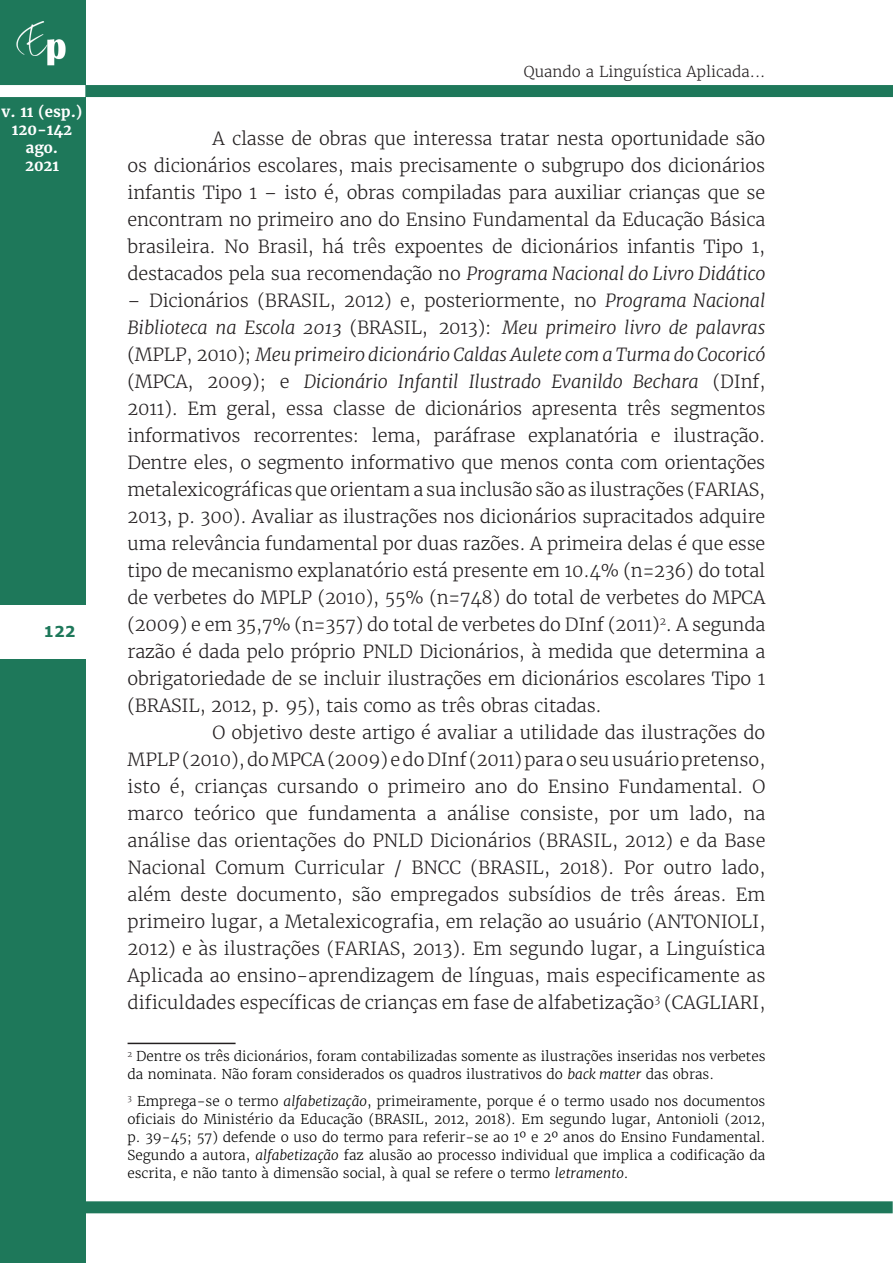
<style>
.page{position:relative;width:893px;height:1263px;background:#fff}
.page>*{position:absolute;margin:0;border:0;box-sizing:border-box;transform-origin:0 0}
.Corpo_do_artigo{font:300 18px/27px "Merriweather";letter-spacing:-.01em;color:#231f20;text-align:justify}
.t1{font:300 15px "Merriweather";color:#231f20}
.t2{font:700 15px/18px "Merriweather";color:#fff;text-align:center}
.t3{font:700 15px "Verdana";color:#1e785a}
.Rodapé{font:300 13.5px/18px "Merriweather";color:#000}
.s1{font-style:italic}
</style>
<div class="page">
<div style="left:0;top:0;width:85px;height:1263px;background:#1e785a"></div>
<img style="left:16px;top:21px;width:50px;height:45px">
<div style="left:85px;top:85px;width:808px;height:12px;background:#1e785a"></div>
<div style="left:0;top:85px;width:85px;height:12px;background:#fff"></div>
<div style="left:0;top:605px;width:85px;height:53px;background:#fff"></div>
<div style="left:84px;top:1201px;width:809px;height:12px;background:#1e785a"></div>
<hr style="left:128px;top:1043px;width:108px;height:1px;background:#231f20">
<p class="t2" style="left:2px;top:102px;width:83px">v. 11 (esp.)<br>120-142 ago.<br>2021</p>
<p class="t3" style="left:44px;top:622px;width:33px">122</p>
<p class="t1" style="left:524px;top:62px;width:243px">Quando a Linguística Aplicada...</p>
<p class="Corpo_do_artigo" style="left:128px;top:125px;width:639px;text-indent:85px">A classe de obras que interessa tratar nesta oportunidade são os dicionários escolares, mais precisamente o subgrupo dos dicionários infantis Tipo 1 – isto é, obras compiladas para auxiliar crianças que se encontram no primeiro ano do Ensino Fundamental da Educação Básica brasileira. No Brasil, há três expoentes de dicionários infantis Tipo 1, destacados pela sua recomendação no <span class="s1">Programa Nacional do Livro Didático</span></p>
<p class="Corpo_do_artigo" style="left:128px;top:287px;width:639px">– Dicionários (BRASIL, 2012) e, posteriormente, no <span class="s1">Programa Nacional Biblioteca na Escola 2013</span> (BRASIL, 2013): <span class="s1">Meu primeiro livro de palavras </span>(MPLP, 2010); <span class="s1">Meu primeiro dicionário Caldas Aulete com a Turma do Cocoricó </span>(MPCA, 2009); e <span class="s1">Dicionário Infantil Ilustrado Evanildo Bechara</span> (DInf, 2011). Em geral, essa classe de dicionários apresenta três segmentos informativos recorrentes: lema, paráfrase explanatória e ilustração.<br>Dentre eles, o segmento informativo que menos conta com orientações metalexicográficas que orientam a sua inclusão são as ilustrações (FARIAS, 2013, p. 300). Avaliar as ilustrações nos dicionários supracitados adquire uma relevância fundamental por duas razões. A primeira delas é que esse tipo de mecanismo explanatório está presente em 10.4% (n=236) do total de verbetes do MPLP (2010), 55% (n=748) do total de verbetes do MPCA (2009) e em 35,7% (n=357) do total de verbetes do DInf (2011)<sup>2</sup>. A segunda razão é dada pelo próprio PNLD Dicionários, à medida que determina a obrigatoriedade de se incluir ilustrações em dicionários escolares Tipo 1 (BRASIL, 2012, p. 95), tais como as três obras citadas.</p>
<p class="Corpo_do_artigo" style="left:128px;top:719px;width:639px;text-indent:85px">O objetivo deste artigo é avaliar a utilidade das ilustrações do MPLP (2010), do MPCA (2009) e do DInf (2011) para o seu usuário pretenso, isto é, crianças cursando o primeiro ano do Ensino Fundamental. O marco teórico que fundamenta a análise consiste, por um lado, na análise das orientações do PNLD Dicionários (BRASIL, 2012) e da Base Nacional Comum Curricular / BNCC (BRASIL, 2018). Por outro lado, além deste documento, são empregados subsídios de três áreas. Em primeiro lugar, a Metalexicografia, em relação ao usuário (ANTONIOLI, 2012) e às ilustrações (FARIAS, 2013). Em segundo lugar, a Linguística Aplicada ao ensino-aprendizagem de línguas, mais especificamente as dificuldades específicas de crianças em fase de alfabetização<sup>3</sup> (CAGLIARI,</p>
<p class="Rodapé" style="left:128px;top:1047px;width:639px"><sup>2</sup> Dentre os três dicionários, foram contabilizadas somente as ilustrações inseridas nos verbetes da nominata. Não foram considerados os quadros ilustrativos do <span class="s1">back matter</span> das obras.</p>
<p class="Rodapé" style="left:128px;top:1092px;width:639px;text-align:justify"><sup>3</sup> Emprega-se o termo <span class="s1">alfabetização</span>, primeiramente, porque é o termo usado nos documentos oficiais do Ministério da Educação (BRASIL, 2012, 2018). Em segundo lugar, Antonioli (2012, p. 39-45; 57) defende o uso do termo para referir-se ao 1º e 2º anos do Ensino Fundamental.<br>Segundo a autora, <span class="s1">alfabetização</span> faz alusão ao processo individual que implica a codificação da escrita, e não tanto à dimensão social, à qual se refere o termo <span class="s1">letramento</span>.</p>
</div>
